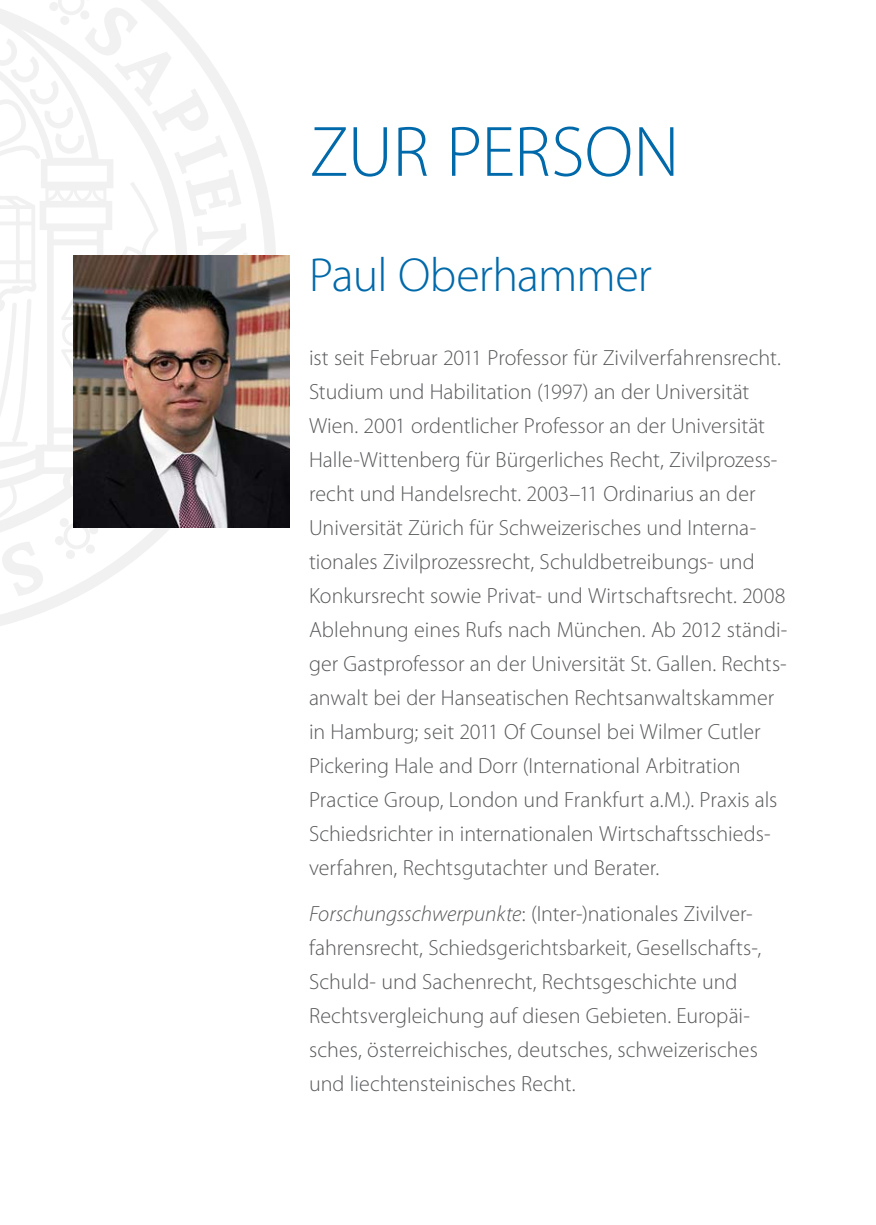
<style>
.page{position:relative;width:876px;height:1225px;background:#fff}
.page>*{position:absolute;margin:0;border:0;box-sizing:border-box;transform-origin:0 0}
.t1{font:300 72px "Myriad Pro";letter-spacing:-.005em;color:#0069aa}
.t2{font:300 48px "Myriad Pro";letter-spacing:-.02em;color:#0069aa}
.t3{font:300 22px/34px "Myriad Pro";color:#58595b}
.s1{font-style:italic}
</style>
<div class="page">
<svg style="left:0;top:0;width:276px;height:626px"></svg>
<img style="left:74px;top:255px;width:215px;height:272px">
<h1 class="t1" style="left:310px;top:124px;width:371px">ZUR PERSON</h1>
<h2 class="t2" style="left:309px;top:257px;width:345px">Paul Oberhammer</h2>
<p class="t3" style="left:309px;top:343px;width:480px">ist seit Februar 2011 Professor für Zivilverfahrensrecht.<br>Studium und Habilitation (1997) an der Universität Wien. 2001 ordentlicher Professor an der Universität Halle-Wittenberg für Bürgerliches Recht, Zivilprozess&shy;recht und Handelsrecht. 2003–11 Ordinarius an der Universität Zürich für Schweizerisches und Interna&shy;tionales Zivilprozessrecht, Schuldbetreibungs- und Konkursrecht sowie Privat- und Wirtschaftsrecht. 2008<br>Ablehnung eines Rufs nach München. Ab 2012 ständi&shy;ger Gastprofessor an der Universität St. Gallen. Rechts&shy;anwalt bei der Hanseatischen Rechtsanwaltskammer in Hamburg; seit 2011 Of Counsel bei Wilmer Cutler Pickering Hale and Dorr (International Arbitration Practice Group, London und Frankfurt a.M.). Praxis als Schiedsrichter in internationalen Wirtschaftsschieds&shy;verfahren, Rechtsgutachter und Berater.</p>
<p class="t3" style="left:309px;top:898px;width:454px"><span class="s1">Forschungsschwerpunkte</span>: (Inter-)nationales Zivilver&shy;fahrensrecht, Schiedsgerichtsbarkeit, Gesellschafts-, Schuld- und Sachenrecht, Rechtsgeschichte und Rechtsvergleichung auf diesen Gebieten. Europäi&shy;sches, österreichisches, deutsches, schweizerisches und liechtensteinisches Recht.</p>
</div>
